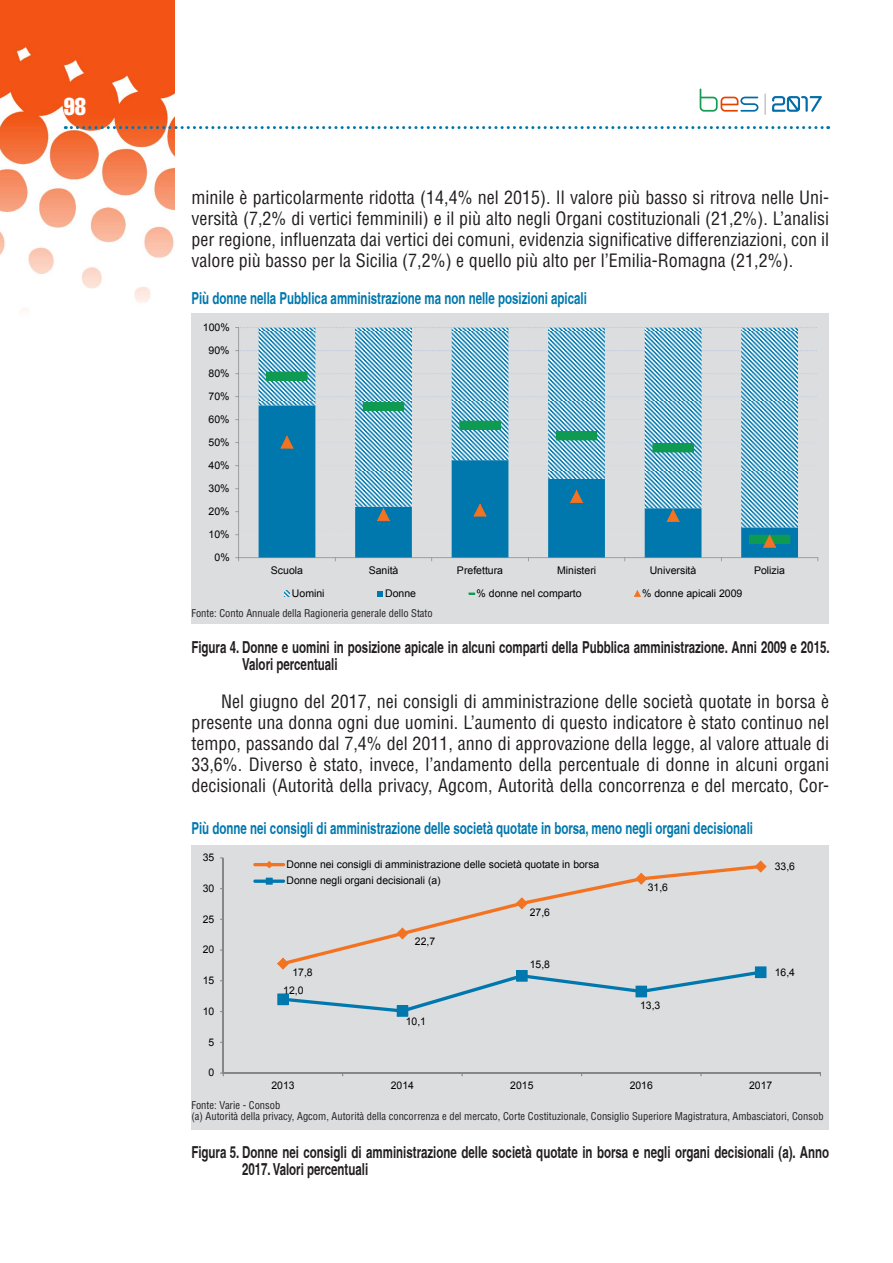
<style>
.page{position:relative;width:893px;height:1263px;background:#fff}
.page>*{position:absolute;margin:0;border:0;box-sizing:border-box;transform-origin:0 0}
.t1{font:24px "Helvetica LT Std Comp";color:#fff}
.t2{font:condensed 18px/21px "Helvetica LT Std";color:#231f20;text-align:justify}
.t3{font:700 condensed 16.5px/16.5px "Helvetica";color:#231f20;scale:.85 1}
.t4{font:700 condensed 16.5px "Helvetica";color:#0078ae;scale:.85 1}
.t5{font:10.5px/16.5px "Arial";color:#000}
.t6{font:condensed 10.5px/10.5px "Helvetica LT Std";color:#231f20}
</style>
<div class="page">
<img style="left:0;top:0;width:174px;height:312px">
<svg style="left:65px;top:126px;width:764px;height:3px"></svg>
<svg style="left:765px;top:94px;width:1px;height:20px"></svg>
<svg style="left:700px;top:89px;width:58px;height:23px"></svg>
<svg style="left:772px;top:96px;width:50px;height:16px"></svg>
<div style="left:191px;top:314px;width:638px;height:310px;background:#dcdddf"></div>
<svg style="left:235px;top:327px;width:583px;height:234px"></svg>
<svg style="left:285px;top:591px;width:5px;height:5px"></svg>
<svg style="left:378px;top:591px;width:5px;height:5px"></svg>
<svg style="left:634px;top:590px;width:7px;height:7px"></svg>
<div style="left:191px;top:845px;width:638px;height:285px;background:#dcdddf"></div>
<hr style="left:223px;top:858px;width:1px;height:215px;background:#868686">
<hr style="left:223px;top:1072px;width:597px;height:1px;background:#868686">
<svg style="left:281px;top:865px;width:480px;height:93px"></svg>
<svg style="left:397px;top:927px;width:11px;height:12px"></svg>
<svg style="left:516px;top:897px;width:12px;height:12px"></svg>
<svg style="left:635px;top:873px;width:12px;height:12px"></svg>
<svg style="left:755px;top:860px;width:11px;height:12px"></svg>
<svg style="left:277px;top:958px;width:489px;height:59px"></svg>
<hr style="left:253px;top:863px;width:32px;height:3px;background:#f37321;border-radius:2px">
<svg style="left:266px;top:861px;width:7px;height:7px"></svg>
<svg style="left:253px;top:879px;width:32px;height:4px"></svg>
<svg style="left:266px;top:878px;width:7px;height:7px"></svg>
<h1 class="t1" style="left:64px;top:91px;width:24px">98</h1>
<p class="t2" style="left:191px;top:187px;width:639px">minile è particolarmente ridotta (14,4% nel 2015). Il valore più basso si ritrova nelle Uni&shy;versità (7,2% di vertici femminili) e il più alto negli Organi costituzionali (21,2%). L’analisi per regione, influenzata dai vertici dei comuni, evidenzia significative differenziazioni, con il valore più basso per la Sicilia (7,2%) e quello più alto per l’Emilia-Romagna (21,2%).</p>
<p class="t4" style="left:191px;top:288px;width:467px">Più donne nella Pubblica amministrazione ma non nelle posizioni apicali</p>
<p class="t5" style="left:203px;top:319px;width:28px">100%</p>
<p class="t5" style="left:209px;top:342px;width:23px">90%</p>
<p class="t5" style="left:209px;top:365px;width:23px">80%</p>
<p class="t5" style="left:209px;top:388px;width:23px">70%</p>
<p class="t5" style="left:209px;top:411px;width:23px">60%</p>
<p class="t5" style="left:209px;top:434px;width:23px">50%</p>
<p class="t5" style="left:209px;top:457px;width:23px">40%</p>
<p class="t5" style="left:209px;top:480px;width:23px">30%</p>
<p class="t5" style="left:209px;top:503px;width:23px">20%</p>
<p class="t5" style="left:209px;top:526px;width:23px">10%</p>
<p class="t5" style="left:214px;top:549px;width:17px">0%</p>
<p class="t5" style="left:271px;top:562px;width:34px">Scuola</p>
<p class="t5" style="left:369px;top:562px;width:31px">Sanità</p>
<p class="t5" style="left:457px;top:562px;width:48px">Prefettura</p>
<p class="t5" style="left:557px;top:562px;width:41px">Ministeri</p>
<p class="t5" style="left:650px;top:562px;width:48px">Università</p>
<p class="t5" style="left:754px;top:562px;width:32px">Polizia</p>
<p class="t5" style="left:292px;top:585px;width:34px">Uomini</p>
<p class="t5" style="left:385px;top:585px;width:32px">Donne</p>
<p class="t5" style="left:477px;top:585px;width:107px">% donne nel comparto</p>
<p class="t5" style="left:642px;top:585px;width:102px">% donne apicali 2009</p>
<p class="t6" style="left:191px;top:607px;width:243px">Fonte: Conto Annuale della Ragioneria generale dello Stato</p>
<p class="t3" style="left:242px;top:639px;width:693px;text-indent:-51px">Figura 4. Donne e uomini in posizione apicale in alcuni comparti della Pubblica amministrazione. Anni 2009 e 2015.<br>Valori percentuali</p>
<p class="t2" style="left:191px;top:691px;width:639px;text-indent:30px">Nel giugno del 2017, nei consigli di amministrazione delle società quotate in borsa è presente una donna ogni due uomini. L’aumento di questo indicatore è stato continuo nel tempo, passando dal 7,4% del 2011, anno di approvazione della legge, al valore attuale di 33,6%. Diverso è stato, invece, l’andamento della percentuale di donne in alcuni organi decisionali (Autorità della privacy, Agcom, Autorità della concorrenza e del mercato, Cor-</p>
<p class="t4" style="left:191px;top:818px;width:662px">Più donne nei consigli di amministrazione delle società quotate in borsa, meno negli organi decisionali</p>
<p class="t5" style="left:203px;top:849px;width:13px">35</p>
<p class="t5" style="left:203px;top:880px;width:13px">30</p>
<p class="t5" style="left:203px;top:911px;width:13px">25</p>
<p class="t5" style="left:203px;top:942px;width:13px">20</p>
<p class="t5" style="left:203px;top:972px;width:13px">15</p>
<p class="t5" style="left:203px;top:1003px;width:13px">10</p>
<p class="t5" style="left:209px;top:1034px;width:7px">5</p>
<p class="t5" style="left:209px;top:1064px;width:7px">0</p>
<p class="t5" style="left:286px;top:856px;width:314px">Donne nei consigli di amministrazione delle società quotate in borsa<br>Donne negli organi decisionali (a)</p>
<p class="t5" style="left:292px;top:964px;width:22px">17,8</p>
<p class="t5" style="left:283px;top:982px;width:22px">12,0</p>
<p class="t5" style="left:415px;top:933px;width:22px">22,7</p>
<p class="t5" style="left:406px;top:1013px;width:22px">10,1</p>
<p class="t5" style="left:530px;top:904px;width:22px">27,6</p>
<p class="t5" style="left:530px;top:956px;width:22px">15,8</p>
<p class="t5" style="left:648px;top:879px;width:22px">31,6</p>
<p class="t5" style="left:640px;top:997px;width:22px">13,3</p>
<p class="t5" style="left:775px;top:858px;width:22px">33,6</p>
<p class="t5" style="left:775px;top:964px;width:22px">16,4</p>
<p class="t5" style="left:271px;top:1077px;width:25px">2013</p>
<p class="t5" style="left:391px;top:1077px;width:25px">2014</p>
<p class="t5" style="left:510px;top:1077px;width:25px">2015</p>
<p class="t5" style="left:630px;top:1077px;width:25px">2016</p>
<p class="t5" style="left:749px;top:1077px;width:25px">2017</p>
<p class="t6" style="left:191px;top:1100px;width:634px">Fonte: Varie - Consob<br>(a) Autorità della privacy, Agcom, Autorità della concorrenza e del mercato, Corte Costituzionale, Consiglio Superiore Magistratura, Ambasciatori, Consob</p>
<p class="t3" style="left:242px;top:1144px;width:692px;text-indent:-51px">Figura 5. Donne nei consigli di amministrazione delle società quotate in borsa e negli organi decisionali (a). Anno<br>2017. Valori percentuali</p>
</div>
